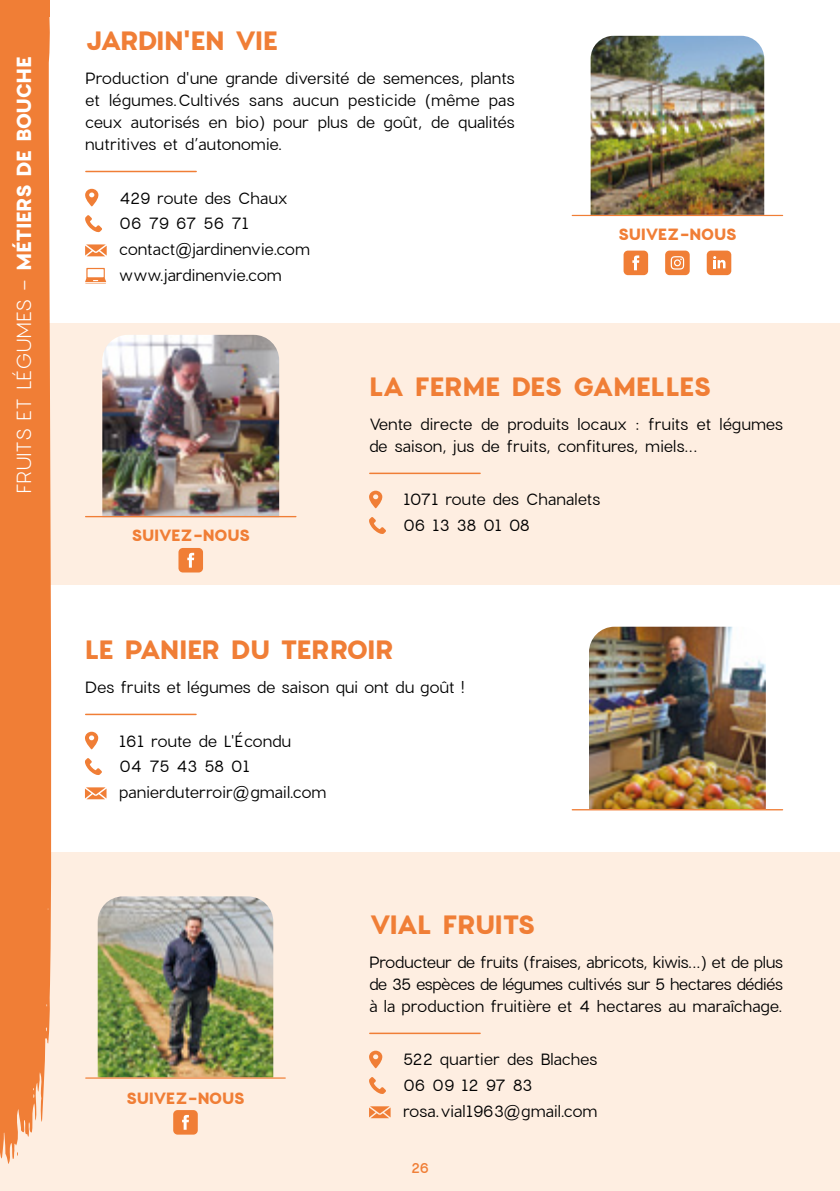
<style>
.page{position:relative;width:840px;height:1191px;background:#fff}
.page>*{position:absolute;margin:0;border:0;box-sizing:border-box;transform-origin:0 0}
.TITRE_MÉTIERS_DE_BOU{font:700 26px "Charlevoix Pro";letter-spacing:-.04em;color:#f07e36}
.TITRE_BANDEAUX_LATÉR{font:300 20px "Charlevoix Pro";letter-spacing:-.02em;color:#fff}
.TEXTES_COURANT{font:16px/22px "Charlevoix Pro";color:#000;text-align:justify}
.COORDONNEES{font:16px "Charlevoix Pro";letter-spacing:-.005em;color:#000}
.SOCIAL_MÉTIERS_DE_BO{font:700 16px "Charlevoix Pro";letter-spacing:-.04em;color:#f07e36}
.FOLIO_MÉTIERS_DE_BOU{font:500 14px "Charlevoix Pro";color:#f07e36}
.s1{font-weight:700}
</style>
<div class="page">
<div style="left:0;top:323px;width:839px;height:261px;background:#feeee1"></div>
<hr style="left:369px;top:472px;width:111px;height:2px;background:#f07e36">
<svg style="left:369px;top:490px;width:13px;height:18px"></svg>
<svg style="left:369px;top:517px;width:17px;height:17px"></svg>
<div style="left:178px;top:548px;width:25px;height:24px;background:#f07e36;border-radius:4px"></div>
<svg style="left:187px;top:553px;width:7px;height:14px"></svg>
<img style="left:102px;top:335px;width:177px;height:181px">
<hr style="left:86px;top:516px;width:210px;height:1px;background:#f07e36">
<div style="left:0;top:852px;width:839px;height:339px;background:#feeee1"></div>
<div style="left:0;top:0;width:51px;height:1164px;background:#f07e36"></div>
<div style="left:0;top:0;width:49px;height:17px;background:#f07e36"></div>
<hr style="left:86px;top:713px;width:110px;height:2px;background:#f07e36">
<svg style="left:85px;top:731px;width:13px;height:18px"></svg>
<svg style="left:85px;top:758px;width:17px;height:17px"></svg>
<svg style="left:85px;top:787px;width:21px;height:12px"></svg>
<img style="left:589px;top:626px;width:176px;height:183px">
<hr style="left:572px;top:809px;width:210px;height:1px;background:#f07e36">
<hr style="left:86px;top:171px;width:110px;height:1px;background:#f07e36">
<svg style="left:85px;top:189px;width:13px;height:17px"></svg>
<svg style="left:85px;top:215px;width:17px;height:17px"></svg>
<svg style="left:85px;top:244px;width:22px;height:12px"></svg>
<svg style="left:85px;top:268px;width:21px;height:15px"></svg>
<img style="left:590px;top:36px;width:173px;height:179px">
<hr style="left:572px;top:215px;width:210px;height:1px;background:#f07e36">
<div style="left:623px;top:251px;width:24px;height:24px;background:#f07e36;border-radius:4px"></div>
<svg style="left:632px;top:255px;width:7px;height:15px"></svg>
<div style="left:664px;top:251px;width:25px;height:24px;background:#f07e36;border-radius:4px"></div>
<svg style="left:670px;top:256px;width:13px;height:14px"></svg>
<div style="left:706px;top:251px;width:24px;height:24px;background:#f07e36;border-radius:4px"></div>
<svg style="left:713px;top:256px;width:12px;height:12px"></svg>
<hr style="left:369px;top:1032px;width:111px;height:2px;background:#f07e36">
<svg style="left:369px;top:1050px;width:13px;height:18px"></svg>
<svg style="left:369px;top:1077px;width:17px;height:17px"></svg>
<svg style="left:369px;top:1106px;width:21px;height:12px"></svg>
<div style="left:173px;top:1110px;width:25px;height:24px;background:#f07e36;border-radius:4px"></div>
<svg style="left:182px;top:1115px;width:7px;height:14px"></svg>
<img style="left:98px;top:896px;width:175px;height:181px">
<hr style="left:86px;top:1077px;width:199px;height:1px;background:#f07e36">
<p class="TITRE_BANDEAUX_LATÉR" style="left:11px;top:494px;width:439px;rotate:-90deg">FRUITS ET LÉGUMES - <span class="s1">MÉTIERS DE BOUCHE</span></p>
<p class="TITRE_MÉTIERS_DE_BOU" style="left:85px;top:23px;width:195px">JARDIN'EN VIE</p>
<p class="TEXTES_COURANT" style="left:85px;top:67px;width:431px">Production d'une grande diversité de semences, plants et légumes.Cultivés sans aucun pesticide (même pas ceux autorisés en bio) pour plus de goût, de qualités nutritives et d’autonomie.</p>
<p class="COORDONNEES" style="left:119px;top:188px;width:170px">429 route des Chaux</p>
<p class="COORDONNEES" style="left:119px;top:213px;width:131px">06 79 67 56 71</p>
<p class="COORDONNEES" style="left:119px;top:239px;width:192px">contact@jardinenvie.com</p>
<p class="COORDONNEES" style="left:119px;top:265px;width:164px">www.jardinenvie.com</p>
<p class="SOCIAL_MÉTIERS_DE_BO" style="left:618px;top:223px;width:120px">SUIVEZ-NOUS</p>
<p class="SOCIAL_MÉTIERS_DE_BO" style="left:131px;top:525px;width:120px">SUIVEZ-NOUS</p>
<p class="TITRE_MÉTIERS_DE_BOU" style="left:369px;top:369px;width:343px">LA FERME DES GAMELLES</p>
<p class="TEXTES_COURANT" style="left:369px;top:413px;width:415px">Vente directe de produits locaux : fruits et légumes de saison, jus de fruits, confitures, miels...</p>
<p class="COORDONNEES" style="left:403px;top:489px;width:199px">1071 route des Chanalets</p>
<p class="COORDONNEES" style="left:403px;top:515px;width:128px">06 13 38 01 08</p>
<p class="TITRE_MÉTIERS_DE_BOU" style="left:85px;top:632px;width:310px">LE PANIER DU TERROIR</p>
<p class="TEXTES_COURANT" style="left:85px;top:676px;width:381px">Des fruits et légumes de saison qui ont du goût !</p>
<p class="COORDONNEES" style="left:119px;top:730px;width:173px">161 route de L'Écondu</p>
<p class="COORDONNEES" style="left:119px;top:756px;width:132px">04 75 43 58 01</p>
<p class="COORDONNEES" style="left:119px;top:782px;width:209px">panierduterroir@gmail.com</p>
<p class="SOCIAL_MÉTIERS_DE_BO" style="left:126px;top:1087px;width:120px">SUIVEZ-NOUS</p>
<p class="TITRE_MÉTIERS_DE_BOU" style="left:369px;top:906px;width:168px">VIAL FRUITS</p>
<p class="TEXTES_COURANT" style="left:369px;top:951px;width:415px">Producteur de fruits (fraises, abricots, kiwis...) et de plus de 35 espèces de légumes cultivés sur 5 hectares dédiés à la production fruitière et 4 hectares au maraîchage.</p>
<p class="COORDONNEES" style="left:403px;top:1049px;width:196px">522 quartier des Blaches</p>
<p class="COORDONNEES" style="left:403px;top:1075px;width:131px">06 09 12 97 83</p>
<p class="COORDONNEES" style="left:403px;top:1101px;width:195px">rosa.vial1963@gmail.com</p>
<p class="FOLIO_MÉTIERS_DE_BOU" style="left:411px;top:1158px;width:19px">26</p>
</div>
